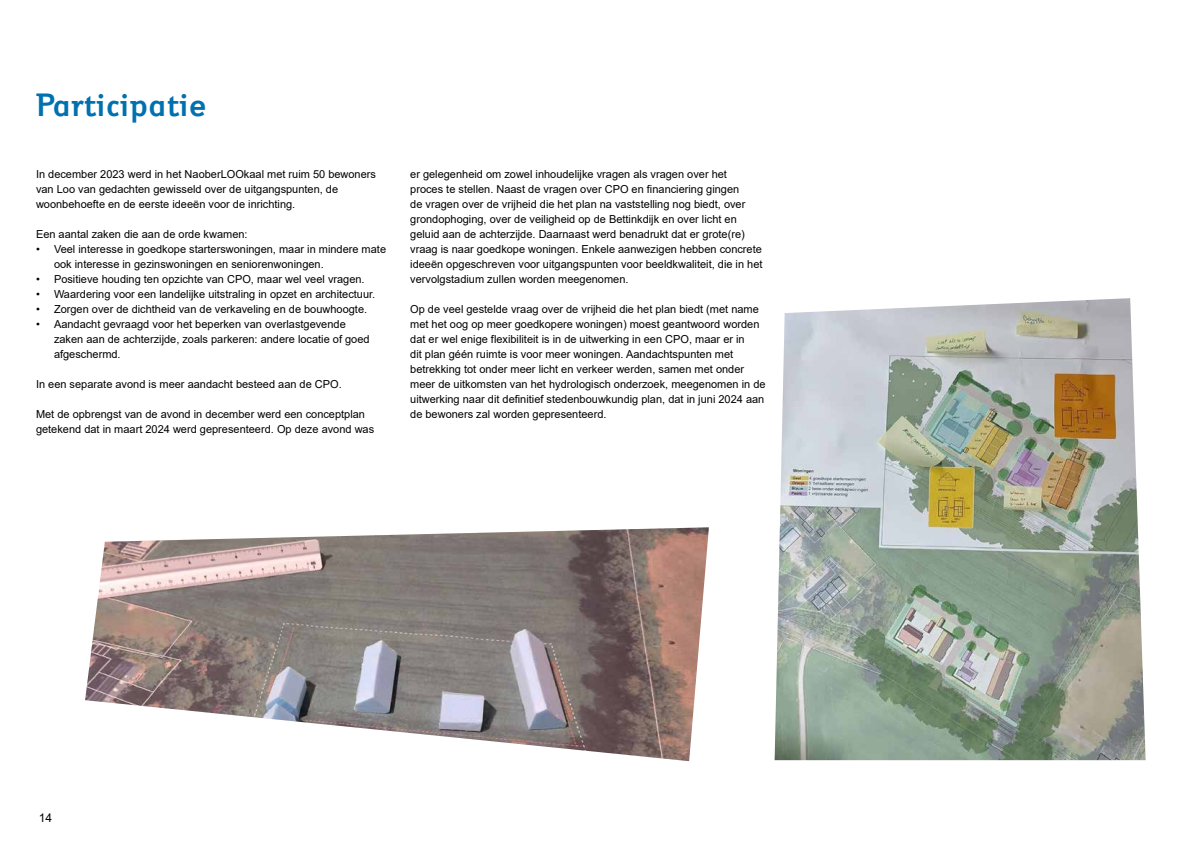
<style>
.page{position:relative;width:1191px;height:842px;background:#fff}
.page>*{position:absolute;margin:0;border:0;box-sizing:border-box;transform-origin:0 0}
.t1{font:700 36px "Jeunesse Std";color:#0071af}
.t2{font:12px "Arial";color:#000}
.t3{font:11px/15px "Arial";color:#000}
</style>
<div class="page">
<img style="left:85px;top:527px;width:624px;height:234px">
<img style="left:774px;top:298px;width:371px;height:462px">
<h1 class="t1" style="left:36px;top:84px;width:172px">Participatie</h1>
<p class="t3" style="left:36px;top:167px;width:341px">In december 2023 werd in het NaoberLOOkaal met ruim 50 bewoners van Loo van gedachten gewisseld over de uitgangspunten, de woonbehoefte en de eerste ideeën voor de inrichting.</p>
<p class="t3" style="left:36px;top:227px;width:213px">Een aantal zaken die aan de orde kwamen:</p>
<p class="t3" style="left:54px;top:242px;width:333px;text-indent:-18px">• Veel interesse in goedkope starterswoningen, maar in mindere mate ook interesse in gezinswoningen en seniorenwoningen.</p>
<p class="t3" style="left:36px;top:272px;width:330px">• Positieve houding ten opzichte van CPO, maar wel veel vragen.</p>
<p class="t3" style="left:36px;top:287px;width:341px">• Waardering voor een landelijke uitstraling in opzet en architectuur.</p>
<p class="t3" style="left:36px;top:302px;width:333px">• Zorgen over de dichtheid van de verkaveling en de bouwhoogte.</p>
<p class="t3" style="left:54px;top:317px;width:317px;text-indent:-18px">• Aandacht gevraagd voor het beperken van overlastgevende zaken aan de achterzijde, zoals parkeren: andere locatie of goed afgeschermd.</p>
<p class="t3" style="left:36px;top:377px;width:307px">In een separate avond is meer aandacht besteed aan de CPO.</p>
<p class="t3" style="left:36px;top:407px;width:340px">Met de opbrengst van de avond in december werd een conceptplan getekend dat in maart 2024 werd gepresenteerd. Op deze avond was</p>
<p class="t3" style="left:410px;top:167px;width:354px">er gelegenheid om zowel inhoudelijke vragen als vragen over het proces te stellen. Naast de vragen over CPO en financiering gingen<br>de vragen over de vrijheid die het plan na vaststelling nog biedt, over grondophoging, over de veiligheid op de Bettinkdijk en over licht en geluid aan de achterzijde. Daarnaast werd benadrukt dat er grote(re) vraag is naar goedkope woningen. Enkele aanwezigen hebben concrete ideeën opgeschreven voor uitgangspunten voor beeldkwaliteit, die in het vervolgstadium zullen worden meegenomen.</p>
<p class="t3" style="left:410px;top:302px;width:357px">Op de veel gestelde vraag over de vrijheid die het plan biedt (met name met het oog op meer goedkopere woningen) moest geantwoord worden dat er wel enige flexibiliteit is in de uitwerking in een CPO, maar er in<br>dit plan géén ruimte is voor meer woningen. Aandachtspunten met betrekking tot onder meer licht en verkeer werden, samen met onder meer de uitkomsten van het hydrologisch onderzoek, meegenomen in de uitwerking naar dit definitief stedenbouwkundig plan, dat in juni 2024 aan de bewoners zal worden gepresenteerd.</p>
<p class="t2" style="left:39px;top:809px;width:15px">14</p>
</div>
